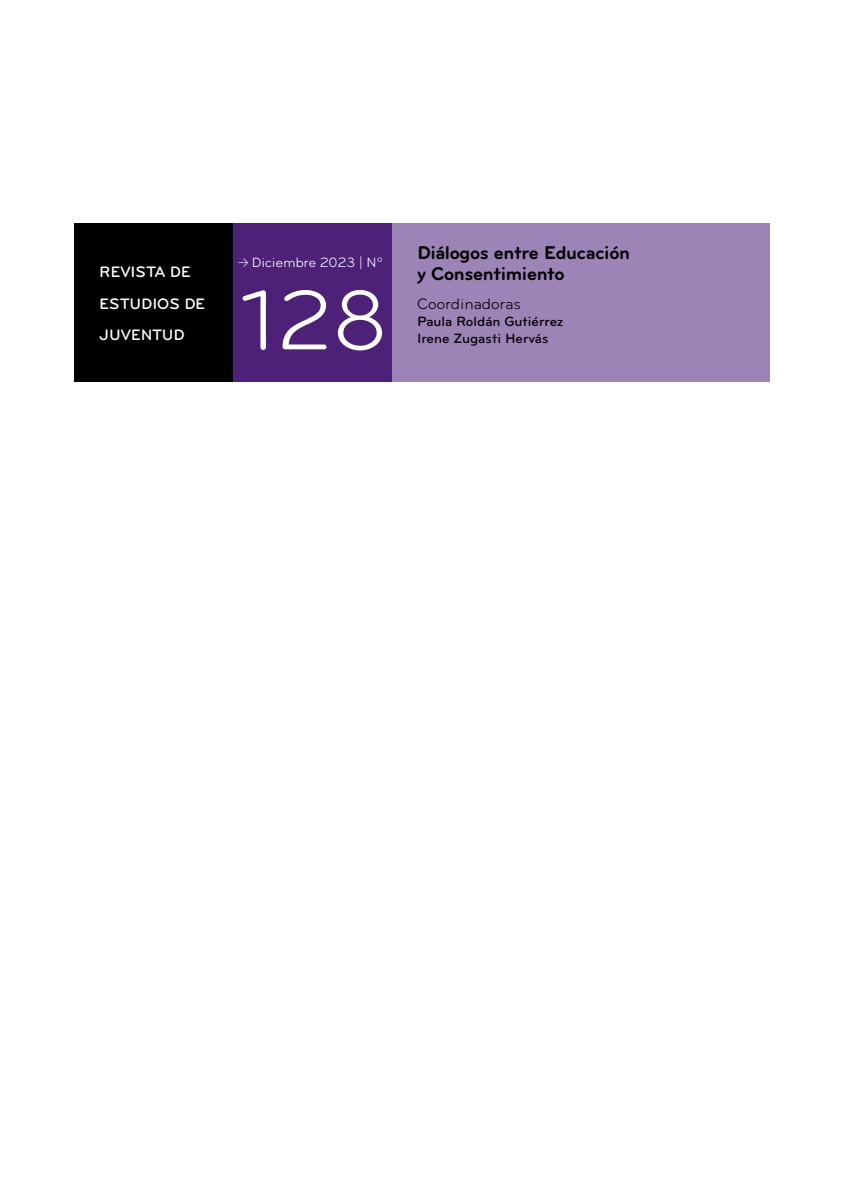
<style>
.page{position:relative;width:844px;height:1191px;background:#fff}
.page>*{position:absolute;margin:0;border:0;box-sizing:border-box;transform-origin:0 0}
.t1{font:87.5px "Bryant";color:#fff}
.t2{font:700 19.25px/21px "Bryant";letter-spacing:-.02em;color:#000}
.t3{font:500 15.75px/31.5px "Bryant";color:#fff}
.t4{font:15.75px "Bryant";color:#000}
.t5{font:500 14px "Bryant";color:#000}
.t6{font:14px "Bryant";letter-spacing:-.005em;color:#fff}
</style>
<div class="page">
<div style="left:74px;top:223px;width:159px;height:159px;background:#000"></div>
<div style="left:233px;top:223px;width:159px;height:159px;background:#4e2178"></div>
<div style="left:392px;top:223px;width:377px;height:159px;background:#9c84b7"></div>
<p class="t3" style="left:99px;top:256px;width:107px">REVISTA DE<br>ESTUDIOS DE<br>JUVENTUD</p>
<p class="t6" style="left:237px;top:255px;width:147px">≥Diciembre 2023 | Nº</p>
<p class="t1" style="left:240px;top:271px;width:150px">128</p>
<p class="t2" style="left:417px;top:242px;width:214px">Diálogos entre Educación y Consentimiento</p>
<p class="t4" style="left:417px;top:295px;width:105px">Coordinadoras</p>
<p class="t5" style="left:417px;top:313px;width:148px">Paula Roldán Gutiérrez</p>
<p class="t5" style="left:417px;top:330px;width:133px">Irene Zugasti Hervás</p>
</div>
